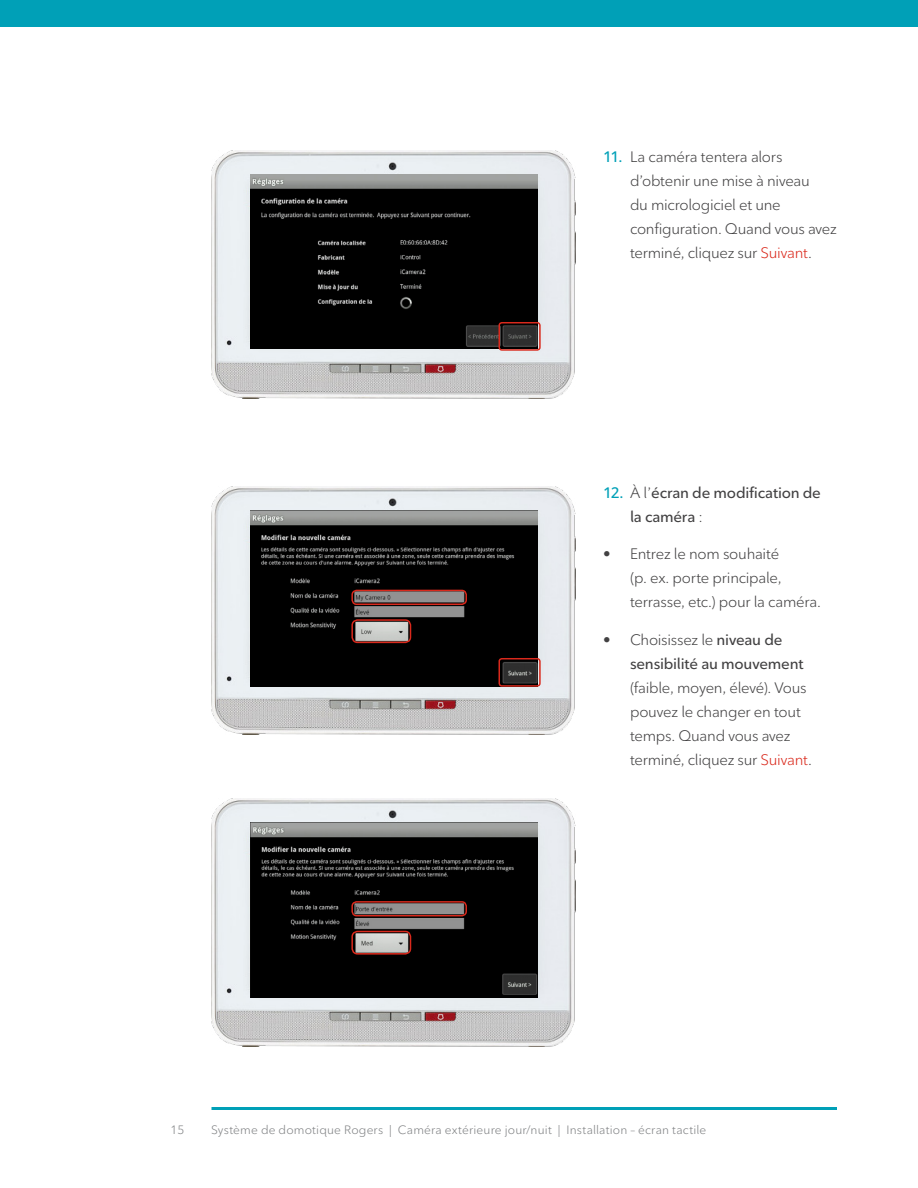
<style>
.page{position:relative;width:918px;height:1188px;background:#fff}
.page>*{position:absolute;margin:0;border:0;box-sizing:border-box;transform-origin:0 0}
.t1{font:15px/24px "Ted Next";letter-spacing:-.015em;color:#424142}
.t2{font:600 15px/24px "Ted Next";letter-spacing:-.015em;color:#424142}
.t3{font:12px "Ted Next";letter-spacing:.015em;color:#808284}
.s1{font-weight:600;color:#00a0b7}
.s2{color:#da291c}
.s3{color:#00a0b7}
.s4{font-weight:400}
</style>
<div class="page">
<div style="left:0;top:0;width:918px;height:27px;background:#00a0b7"></div>
<img style="left:212px;top:150px;width:364px;height:249px">
<hr style="left:212px;top:1107px;width:625px;height:3px;background:#00a0b7">
<img style="left:251px;top:175px;width:286px;height:174px">
<div style="left:499px;top:322px;width:42px;height:29px;border:2px solid #da291c;border-radius:3px"></div>
<img style="left:212px;top:486px;width:364px;height:249px">
<img style="left:251px;top:511px;width:286px;height:175px">
<img style="left:212px;top:798px;width:364px;height:249px">
<img style="left:251px;top:823px;width:286px;height:174px">
<div style="left:499px;top:658px;width:42px;height:29px;border:2px solid #da291c;border-radius:3px"></div>
<div style="left:351px;top:901px;width:116px;height:15px;border:2px solid #da291c;border-radius:4px"></div>
<div style="left:351px;top:931px;width:60px;height:24px;border:2px solid #da291c;border-radius:5px"></div>
<div style="left:351px;top:590px;width:116px;height:15px;border:2px solid #da291c;border-radius:4px"></div>
<div style="left:351px;top:619px;width:60px;height:24px;border:2px solid #da291c;border-radius:5px"></div>
<p class="t1" style="left:630px;top:144px;width:208px;text-indent:-27px"><span class="s1">11.</span> La caméra tentera alors d’obtenir une mise à niveau<br>du micrologiciel et une configuration. Quand vous avez terminé, cliquez sur <span class="s2">Suivant</span>.</p>
<p class="t2" style="left:630px;top:480px;width:192px;text-indent:-27px"><span class="s3">12.</span> <span class="s4">À l’</span>écran de modification de la caméra <span class="s4">:</span></p>
<p class="t1" style="left:630px;top:542px;width:193px;text-indent:-27px">• Entrez le nom souhaité<br>(p. ex. porte principale, terrasse, etc.) pour la caméra.</p>
<p class="t2" style="left:630px;top:627px;width:175px;text-indent:-27px"><span class="s4">• Choisissez le</span> niveau de sensibilité au mouvement</p>
<p class="t1" style="left:630px;top:675px;width:183px">(faible, moyen, élevé). Vous pouvez le changer en tout temps. Quand vous avez terminé, cliquez sur <span class="s2">Suivant</span>.</p>
<p class="t3" style="left:171px;top:1123px;width:15px">15</p>
<p class="t3" style="left:211px;top:1123px;width:497px">Système de domotique Rogers | Caméra extérieure jour/nuit | Installation – écran tactile</p>
</div>
